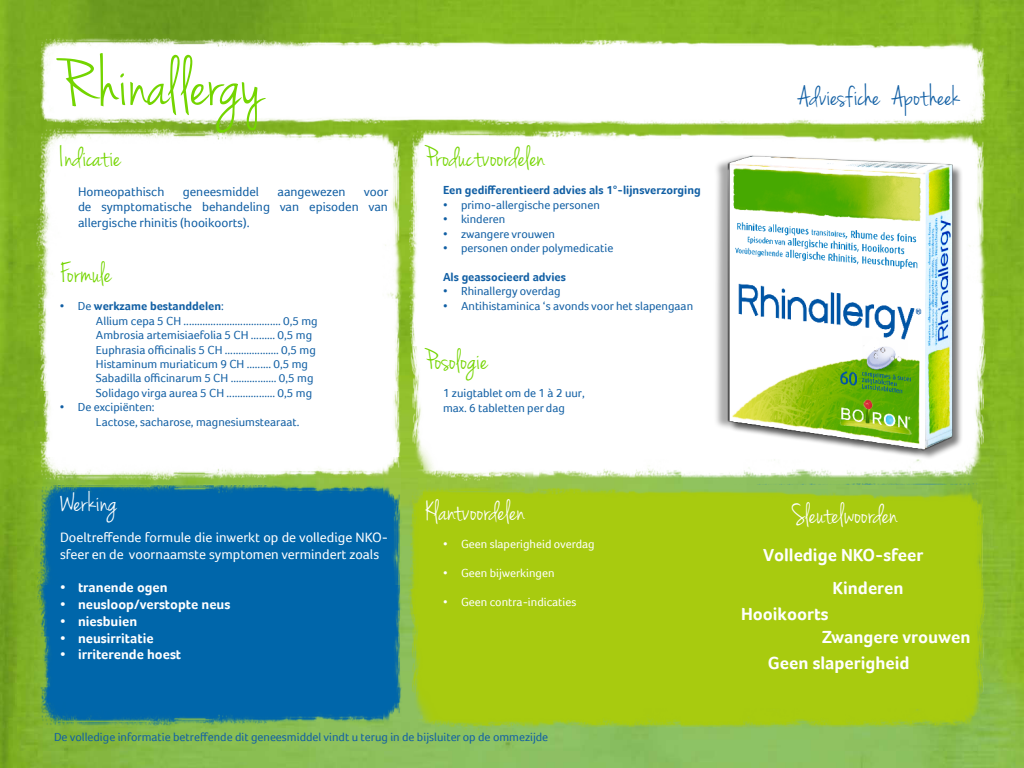
<style>
.page{position:relative;width:1024px;height:768px;background:#fff}
.page>*{position:absolute;margin:0;border:0;box-sizing:border-box;transform-origin:0 0}
.t1{font:72px "Jenna Sue";color:#74d500}
.t2{font:30px "Jenna Sue";color:#74d500}
.t3{font:30px "Jenna Sue";color:#fff}
.t4{font:30px "Jenna Sue";color:#115fa4}
.t5{font:700 18px/33.1px "Foco";color:#fff}
.t6{font:14px/16.8px "Foco";color:#fff}
.t7{font:700 14px "Foco";color:#fff}
.t8{font:13px/15.6px "Foco";color:#115fa4;text-align:justify}
.t9{font:12px/14.4px "Foco";color:#115fa4}
.t10{font:700 12px "Foco";color:#115fa4}
.t11{font:12px "Foco";color:#fff}
.s1{font-weight:700}
.s2{color:#fff}
</style>
<div class="page">
<img style="left:0;top:0;width:1024px;height:768px">
<img style="left:36px;top:36px;width:952px;height:696px">
<div style="left:713px;top:153px;width:235px;height:304px;background:#000;opacity:.34"></div>
<img style="left:719px;top:150px;width:244px;height:310px">
<h1 class="t1" style="left:60px;top:43px;width:205px">Rhinallergy</h1>
<h2 class="t2" style="left:60px;top:140px;width:62px">Indicatie</h2>
<p class="t8" style="left:78px;top:183px;width:88px">Homeopathisch</p>
<p class="t8" style="left:183px;top:183px;width:78px">geneesmiddel</p>
<p class="t8" style="left:277px;top:183px;width:70px">aangewezen</p>
<p class="t8" style="left:78px;top:183px;width:312px;text-indent:286px">voor de symptomatische behandeling van episoden van allergische rhinitis (hooikoorts).</p>
<h2 class="t2" style="left:60px;top:255px;width:53px">Formule</h2>
<p class="t9" style="left:96px;top:299px;width:223px;text-indent:-36px">• De <span class="s1">werkzame bestanddelen</span>:<br>Allium cepa 5 CH .................................... 0,5 mg Ambrosia artemisiaefolia 5 CH ......... 0,5 mg Euphrasia officinalis 5 CH .................... 0,5 mg Histaminum muriaticum 9 CH ......... 0,5 mg Sabadilla officinarum 5 CH ................. 0,5 mg Solidago virga aurea 5 CH .................. 0,5 mg</p>
<p class="t9" style="left:96px;top:400px;width:205px;text-indent:-36px">• De excipiënten:<br>Lactose, sacharose, magnesiumstearaat.</p>
<h2 class="t3" style="left:60px;top:484px;width:59px">Werking</h2>
<p class="t6" style="left:60px;top:528px;width:330px">Doeltreffende formule die inwerkt op de volledige NKO&shy;sfeer en de voornaamste symptomen vermindert zoals</p>
<p class="t7" style="left:60px;top:579px;width:109px">• tranende ogen</p>
<p class="t7" style="left:60px;top:596px;width:172px">• neusloop/verstopte neus</p>
<p class="t7" style="left:60px;top:613px;width:79px">• niesbuien</p>
<p class="t7" style="left:60px;top:630px;width:95px">• neusirritatie</p>
<p class="t7" style="left:60px;top:646px;width:123px">• irriterende hoest</p>
<h2 class="t2" style="left:425px;top:139px;width:122px">Productvoordelen</h2>
<p class="t10" style="left:443px;top:183px;width:259px">Een gedifferentieerd advies als 1°-lijnsverzorging</p>
<p class="t9" style="left:443px;top:197px;width:158px">• primo-allergische personen</p>
<p class="t9" style="left:443px;top:212px;width:64px">• kinderen</p>
<p class="t9" style="left:443px;top:226px;width:114px">• zwangere vrouwen</p>
<p class="t9" style="left:443px;top:241px;width:172px">• personen onder polymedicatie</p>
<p class="t10" style="left:443px;top:270px;width:124px">Als geassocieerd advies</p>
<p class="t9" style="left:443px;top:284px;width:119px">• Rhinallergy overdag</p>
<p class="t9" style="left:443px;top:298px;width:252px">• Antihistaminica ‘s avonds voor het slapengaan</p>
<h2 class="t2" style="left:425px;top:342px;width:64px">Posologie</h2>
<p class="t9" style="left:443px;top:386px;width:143px">1 zuigtablet om de 1 à 2 uur, max. 6 tabletten per dag</p>
<h2 class="t3" style="left:425px;top:493px;width:102px">Klantvoordelen</h2>
<p class="t11" style="left:443px;top:537px;width:153px">• Geen slaperigheid overdag</p>
<p class="t11" style="left:443px;top:566px;width:113px">• Geen bijwerkingen</p>
<p class="t11" style="left:443px;top:595px;width:135px">• Geen contra-indicaties</p>
<p class="t9" style="left:54px;top:729px;width:496px">De volledige informatie betreffende dit geneesmiddel vindt u terug in de bijsluiter op de ommezijde</p>
<h2 class="t4" style="left:798px;top:79px;width:163px">Adviesfiche<span class="s2">_</span>Apotheek</h2>
<h2 class="t3" style="left:792px;top:496px;width:107px">Sleutelwoorden</h2>
<h3 class="t5" style="left:832px;top:538px;width:92px;text-indent:-69px">Volledige NKO-sfeer<br>Kinderen</h3>
<h3 class="t5" style="left:822px;top:602px;width:150px;line-height:23px;text-indent:-81px">Hooikoorts<br>Zwangere vrouwen</h3>
<h3 class="t5" style="left:768px;top:646px;width:143px">Geen slaperigheid</h3>
</div>
